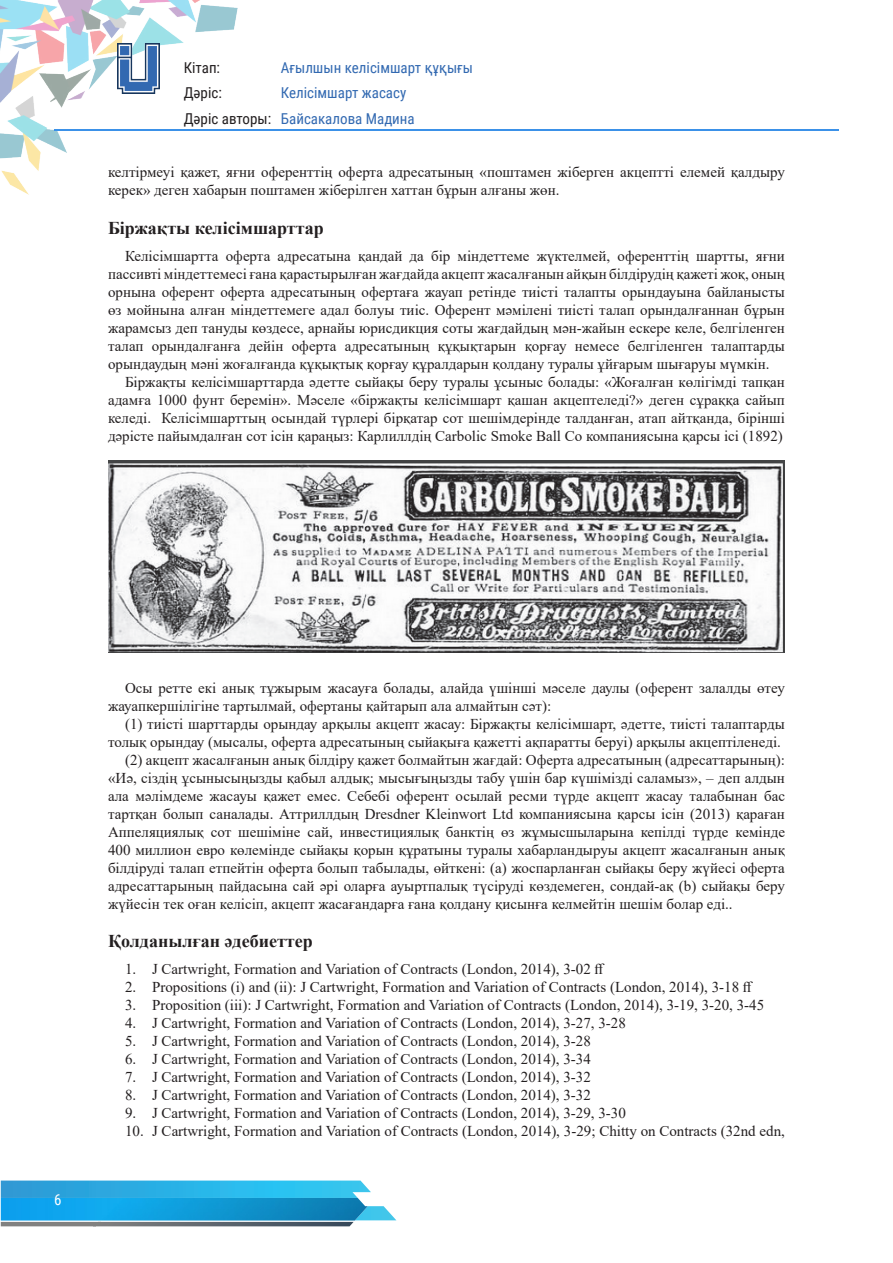
<style>
.page{position:relative;width:893px;height:1263px;background:#fff}
.page>*{position:absolute;margin:0;border:0;box-sizing:border-box;transform-origin:0 0}
.tema{font:700 18px "Times New Roman";color:#231f20}
.t1{font:15px/18px "Times New Roman";color:#231f20;text-align:justify}
.t2{font:15px/25.5px "Roboto Condensed";color:#3269b1}
.t3{font:15px/25.5px "Roboto Condensed";color:#231f20}
.t4{font:15px "Roboto Condensed";color:#fff}
</style>
<div class="page">
<img style="left:0;top:0;width:238px;height:195px">
<hr style="left:54px;top:129px;width:785px;height:2px;background:#3b91e8">
<img style="left:118px;top:44px;width:41px;height:49px">
<svg style="left:1px;top:1180px;width:395px;height:46px;background:#5bb6d9"></svg>
<img style="left:1px;top:1198px;width:367px;height:22px">
<img style="left:109px;top:460px;width:675px;height:192px">
<p class="t3" style="left:184px;top:54px;width:89px">Кітап:<br>Дәріс:<br>Дәріс авторы:</p>
<p class="t2" style="left:281px;top:54px;width:194px">Ағылшын келісімшарт құқығы<br>Келісімшарт жасасу<br>Байсакалова Мадина</p>
<p class="t1" style="left:108px;top:163px;width:678px">келтірмеуі қажет, яғни оференттің оферта адресатының «поштамен жіберген акцептті елемей қалдыру керек» деген хабарын поштамен жіберілген хаттан бұрын алғаны жөн.</p>
<p class="tema" style="left:108px;top:215px;width:217px">Біржақты келісімшарттар</p>
<p class="t1" style="left:108px;top:246px;width:678px;text-indent:17px">Келісімшартта оферта адресатына қандай да бір міндеттеме жүктелмей, оференттің шартты, яғни пассивті міндеттемесі ғана қарастырылған жағдайда акцепт жасалғанын айқын білдірудің қажеті жоқ, оның орнына оферент оферта адресатының офертаға жауап ретінде тиісті талапты орындауына байланысты өз мойнына алған міндеттемеге адал болуы тиіс. Оферент мәмілені тиісті талап орындалғаннан бұрын жарамсыз деп тануды көздесе, арнайы юрисдикция соты жағдайдың мән-жайын ескере келе, белгіленген талап орындалғанға дейін оферта адресатының құқықтарын қорғау немесе белгіленген талаптарды орындаудың мәні жоғалғанда құқықтық қорғау құралдарын қолдану туралы ұйғарым шығаруы мүмкін.</p>
<p class="t1" style="left:108px;top:372px;width:678px;text-indent:17px">Біржақты келісімшарттарда әдетте сыйақы беру туралы ұсыныс болады: «Жоғалған көлігімді тапқан адамға 1000 фунт беремін». Мәселе «біржақты келісімшарт қашан акцептеледі?» деген сұраққа сайып келеді. Келісімшарттың осындай түрлері бірқатар сот шешімдерінде талданған, атап айтқанда, бірінші дәрісте пайымдалған сот ісін қараңыз: Карлиллдің Carbolic Smoke Ball Co компаниясына қарсы ісі (1892)</p>
<p class="t4" style="left:54px;top:1189px;width:9px">6</p>
<p class="t1" style="left:108px;top:678px;width:678px;text-indent:17px">Осы ретте екі анық тұжырым жасауға болады, алайда үшінші мәселе даулы (оферент залалды өтеу жауапкершілігіне тартылмай, офертаны қайтарып ала алмайтын сәт):</p>
<p class="t1" style="left:108px;top:714px;width:678px;text-align:right">(1) тиісті шарттарды орындау арқылы акцепт жасау: Біржақты келісімшарт, әдетте, тиісті талаптарды толық орындау (мысалы, оферта адресатының сыйақыға қажетті ақпаратты беруі) арқылы акцептіленеді.</p>
<p class="t1" style="left:108px;top:750px;width:678px;text-indent:17px">(2) акцепт жасалғанын анық білдіру қажет болмайтын жағдай: Оферта адресатының (адресаттарының): «Иә, сіздің ұсынысыңызды қабыл алдық; мысығыңызды табу үшін бар күшімізді саламыз», – деп алдын ала мәлімдеме жасауы қажет емес. Себебі оферент осылай ресми түрде акцепт жасау талабынан бас тартқан болып саналады. Аттриллдың Dresdner Kleinwort Ltd компаниясына қарсы ісін (2013) қараған Аппеляциялық сот шешіміне сай, инвестициялық банктің өз жұмысшыларына кепілді түрде кемінде 400 миллион евро көлемінде сыйақы қорын құратыны туралы хабарландыруы акцепт жасалғанын анық білдіруді талап етпейтін оферта болып табылады, өйткені: (a) жоспарланған сыйақы беру жүйесі оферта адресаттарының пайдасына сай әрі оларға ауыртпалық түсіруді көздемеген, сондай-ақ (b) сыйақы беру жүйесін тек оған келісіп, акцепт жасағандарға ғана қолдану қисынға келмейтін шешім болар еді..</p>
<p class="tema" style="left:108px;top:928px;width:206px">Қолданылған әдебиеттер</p>
<p class="t1" style="left:125px;top:959px;width:481px">1. J Cartwright, Formation and Variation of Contracts (London, 2014), 3-02 ff</p>
<p class="t1" style="left:125px;top:977px;width:630px">2. Propositions (i) and (ii): J Cartwright, Formation and Variation of Contracts (London, 2014), 3-18 ff</p>
<p class="t1" style="left:125px;top:995px;width:641px">3. Proposition (iii): J Cartwright, Formation and Variation of Contracts (London, 2014), 3-19, 3-20, 3-45</p>
<p class="t1" style="left:125px;top:1013px;width:502px">4. J Cartwright, Formation and Variation of Contracts (London, 2014), 3-27, 3-28</p>
<p class="t1" style="left:125px;top:1031px;width:467px">5. J Cartwright, Formation and Variation of Contracts (London, 2014), 3-28</p>
<p class="t1" style="left:125px;top:1049px;width:467px">6. J Cartwright, Formation and Variation of Contracts (London, 2014), 3-34</p>
<p class="t1" style="left:125px;top:1067px;width:467px">7. J Cartwright, Formation and Variation of Contracts (London, 2014), 3-32</p>
<p class="t1" style="left:125px;top:1085px;width:467px">8. J Cartwright, Formation and Variation of Contracts (London, 2014), 3-32</p>
<p class="t1" style="left:125px;top:1103px;width:502px">9. J Cartwright, Formation and Variation of Contracts (London, 2014), 3-29, 3-30</p>
<p class="t1" style="left:125px;top:1121px;width:661px">10. J Cartwright, Formation and Variation of Contracts (London, 2014), 3-29; Chitty on Contracts (32nd edn,</p>
</div>
